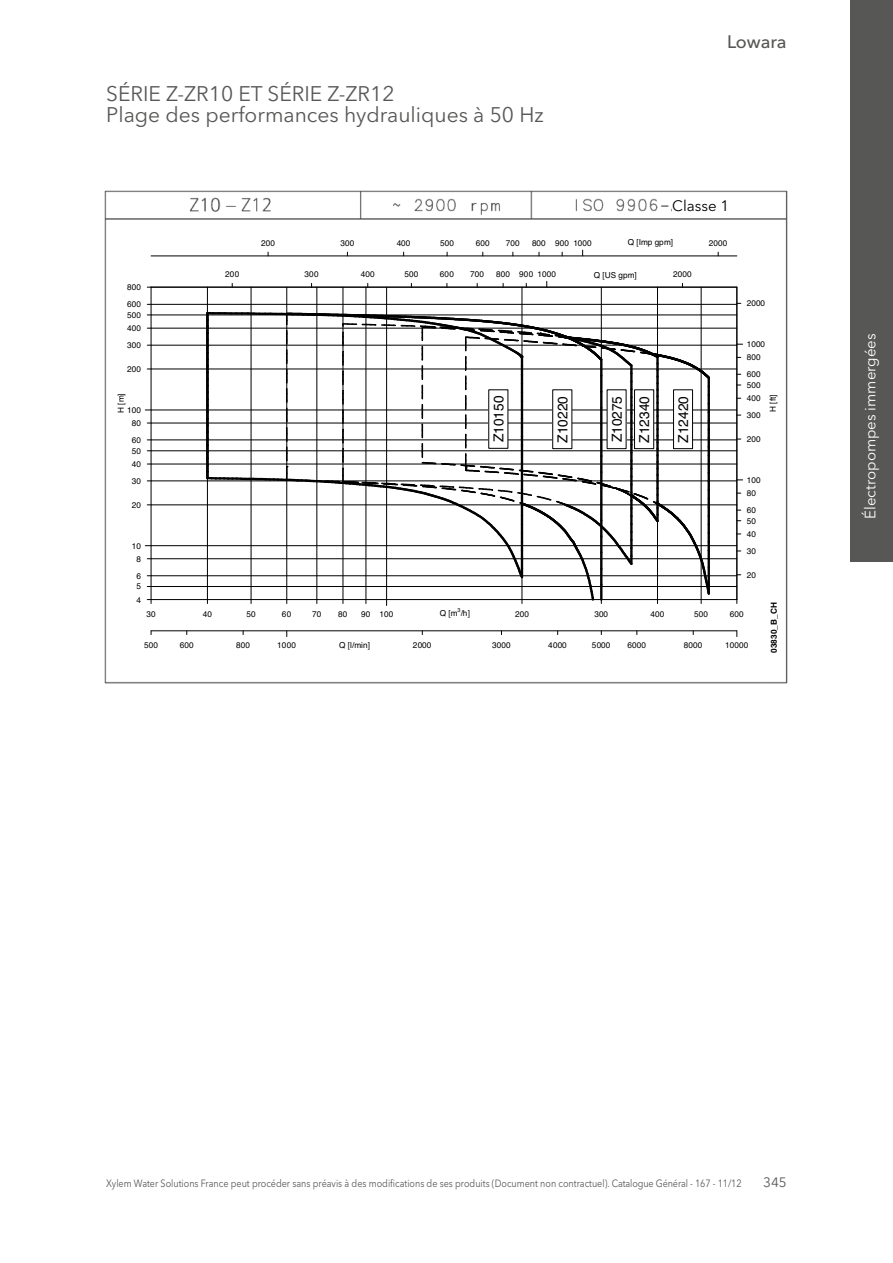
<style>
.page{position:relative;width:893px;height:1263px;background:#fff}
.page>*{position:absolute;margin:0;border:0;box-sizing:border-box;transform-origin:0 0}
.t1{font:21px/21px "Avenir Next LT Pro";color:#575756}
.t2{font:500 18px "Avenir Next LT Pro";color:#575756}
.t3{font:15px "Avenir Next LT Pro";color:#000}
.t4{font:15px "Avenir Next LT Pro";color:#fff}
.t5{font:13.8px/27.5px "Helvetica";letter-spacing:-.005em;color:#000}
.t6{font:13.5px "Avenir Next LT Pro";color:#575756}
.t7{font:10.5px "Avenir Next LT Pro";color:#575756;scale:.86 1}
.t8{font:8.25px "Helvetica";letter-spacing:.005em;color:#000}
.t9{font:700 8.25px "Helvetica";color:#000}
.t10{font:5.55px "Helvetica";color:#000}
</style>
<div class="page">
<div style="left:850px;top:0;width:43px;height:561px;background:#575756"></div>
<img style="left:104px;top:190px;width:684px;height:494px">
<div style="left:672px;top:198px;width:108px;height:19px;background:#fff"></div>
<svg style="left:109px;top:231px;width:673px;height:428px"></svg>
<div style="left:151px;top:287px;width:586px;height:312px;background:#fff"></div>
<hr style="left:386px;top:287px;width:1px;height:312px;background:#000">
<hr style="left:207px;top:287px;width:1px;height:312px;background:#000">
<hr style="left:251px;top:287px;width:1px;height:312px;background:#000">
<hr style="left:286px;top:287px;width:1px;height:312px;background:#000">
<hr style="left:317px;top:287px;width:1px;height:312px;background:#000">
<hr style="left:343px;top:287px;width:1px;height:312px;background:#000">
<hr style="left:366px;top:287px;width:1px;height:312px;background:#000">
<hr style="left:522px;top:287px;width:1px;height:312px;background:#000">
<hr style="left:601px;top:287px;width:1px;height:312px;background:#000">
<hr style="left:657px;top:287px;width:1px;height:312px;background:#000">
<hr style="left:701px;top:287px;width:1px;height:312px;background:#000">
<hr style="left:151px;top:599px;width:586px;height:1px;background:#000">
<hr style="left:151px;top:545px;width:586px;height:1px;background:#000">
<hr style="left:151px;top:410px;width:586px;height:1px;background:#000">
<hr style="left:151px;top:586px;width:586px;height:1px;background:#000">
<hr style="left:151px;top:575px;width:586px;height:1px;background:#000">
<hr style="left:151px;top:558px;width:586px;height:1px;background:#000">
<hr style="left:151px;top:505px;width:586px;height:1px;background:#000">
<hr style="left:151px;top:481px;width:586px;height:1px;background:#000">
<hr style="left:151px;top:464px;width:586px;height:1px;background:#000">
<hr style="left:151px;top:450px;width:586px;height:1px;background:#000">
<hr style="left:151px;top:440px;width:586px;height:1px;background:#000">
<hr style="left:151px;top:423px;width:586px;height:1px;background:#000">
<hr style="left:151px;top:369px;width:586px;height:1px;background:#000">
<hr style="left:151px;top:345px;width:586px;height:1px;background:#000">
<hr style="left:151px;top:328px;width:586px;height:1px;background:#000">
<hr style="left:151px;top:315px;width:586px;height:1px;background:#000">
<hr style="left:151px;top:304px;width:586px;height:1px;background:#000">
<hr style="left:151px;top:287px;width:1px;height:312px;background:#000">
<svg style="left:147px;top:599px;width:5px;height:4px"></svg>
<svg style="left:206px;top:312px;width:504px;height:293px"></svg>
<hr style="left:151px;top:287px;width:586px;height:1px;background:#000">
<hr style="left:737px;top:287px;width:1px;height:312px;background:#000">
<hr style="left:151px;top:630px;width:586px;height:1px;background:#000">
<hr style="left:151px;top:256px;width:586px;height:1px;background:#000">
<div style="left:489px;top:390px;width:19px;height:58px;background:#fff"></div>
<div style="left:607px;top:390px;width:19px;height:59px;background:#fff"></div>
<div style="left:634px;top:390px;width:20px;height:59px;background:#fff"></div>
<div style="left:634px;top:389px;width:20px;height:60px;border:1px solid #000"></div>
<div style="left:673px;top:390px;width:19px;height:59px;background:#fff"></div>
<div style="left:673px;top:389px;width:20px;height:60px;border:1px solid #000"></div>
<div style="left:553px;top:390px;width:19px;height:59px;background:#fff"></div>
<div style="left:552px;top:389px;width:20px;height:60px;border:1px solid #000"></div>
<h1 class="t1" style="left:106px;top:83px;width:439px">SÉRIE Z-ZR10 ET SÉRIE Z-ZR12<br>Plage des performances hydrauliques à 50 Hz</h1>
<h2 class="t2" style="left:727px;top:31px;width:61px">Lowara</h2>
<h3 class="t3" style="left:672px;top:197px;width:58px">Classe 1</h3>
<p class="t8" style="left:261px;top:237px;width:15px">200</p>
<p class="t8" style="left:340px;top:237px;width:15px">300</p>
<p class="t8" style="left:397px;top:237px;width:15px">400</p>
<p class="t8" style="left:440px;top:237px;width:15px">500</p>
<p class="t8" style="left:476px;top:237px;width:15px">600</p>
<p class="t8" style="left:506px;top:237px;width:15px">700</p>
<p class="t8" style="left:532px;top:237px;width:61px">800 900 1000</p>
<p class="t8" style="left:628px;top:236px;width:47px">Q [Imp gpm]</p>
<p class="t8" style="left:709px;top:237px;width:20px">2000</p>
<p class="t8" style="left:127px;top:281px;width:15px">800</p>
<p class="t8" style="left:127px;top:298px;width:15px">600</p>
<p class="t8" style="left:127px;top:309px;width:15px">500</p>
<p class="t8" style="left:127px;top:322px;width:15px">400</p>
<p class="t8" style="left:127px;top:339px;width:15px">300</p>
<p class="t8" style="left:127px;top:363px;width:15px">200</p>
<p class="t8" style="left:115px;top:413px;width:21px;rotate:-90deg">H [m]</p>
<p class="t8" style="left:127px;top:403px;width:15px">100</p>
<p class="t8" style="left:132px;top:417px;width:11px">80</p>
<p class="t8" style="left:132px;top:434px;width:11px">60</p>
<p class="t8" style="left:132px;top:444px;width:11px">50</p>
<p class="t8" style="left:132px;top:458px;width:11px">40</p>
<p class="t8" style="left:132px;top:475px;width:11px">30</p>
<p class="t8" style="left:132px;top:498px;width:11px">20</p>
<p class="t8" style="left:132px;top:539px;width:11px">10</p>
<p class="t8" style="left:137px;top:552px;width:6px">8</p>
<p class="t8" style="left:137px;top:569px;width:6px">6</p>
<p class="t8" style="left:137px;top:580px;width:6px">5</p>
<p class="t8" style="left:225px;top:268px;width:15px">200</p>
<p class="t8" style="left:305px;top:268px;width:16px">300</p>
<p class="t8" style="left:361px;top:268px;width:15px">400</p>
<p class="t8" style="left:404px;top:268px;width:16px">500</p>
<p class="t8" style="left:440px;top:268px;width:15px">600</p>
<p class="t8" style="left:470px;top:268px;width:15px">700</p>
<p class="t8" style="left:496px;top:268px;width:61px">800 900 1000</p>
<p class="t8" style="left:594px;top:268px;width:44px">Q [US gpm]</p>
<p class="t8" style="left:673px;top:268px;width:20px">2000</p>
<h3 class="t5" style="left:485px;top:442px;width:48px;rotate:-90deg">Z10150</h3>
<h3 class="t5" style="left:604px;top:442px;width:48px;rotate:-90deg">Z10275<br>Z12340</h3>
<h3 class="t5" style="left:670px;top:442px;width:48px;rotate:-90deg">Z12420</h3>
<h3 class="t5" style="left:549px;top:442px;width:48px;rotate:-90deg">Z10220</h3>
<h3 class="t3" style="left:627px;top:450px;width:54px;rotate:-90deg">Z12340</h3>
<h3 class="t3" style="left:664px;top:450px;width:54px;rotate:-90deg">Z12420</h3>
<h3 class="t3" style="left:485px;top:450px;width:54px;rotate:-90deg">Z10150</h3>
<p class="t8" style="left:747px;top:297px;width:20px">2000</p>
<p class="t8" style="left:747px;top:338px;width:20px">1000</p>
<p class="t8" style="left:747px;top:351px;width:15px">800</p>
<p class="t8" style="left:747px;top:368px;width:15px">600</p>
<p class="t8" style="left:747px;top:379px;width:15px">500</p>
<p class="t8" style="left:747px;top:392px;width:15px">400</p>
<p class="t8" style="left:747px;top:409px;width:15px">300</p>
<p class="t8" style="left:747px;top:433px;width:15px">200</p>
<p class="t8" style="left:767px;top:412px;width:19px;rotate:-90deg">H [ft]</p>
<p class="t8" style="left:747px;top:474px;width:15px">100</p>
<p class="t8" style="left:747px;top:487px;width:11px">80</p>
<p class="t8" style="left:747px;top:504px;width:11px">60</p>
<p class="t8" style="left:747px;top:514px;width:11px">50</p>
<p class="t8" style="left:747px;top:528px;width:11px">40</p>
<p class="t8" style="left:747px;top:544px;width:11px">30</p>
<p class="t8" style="left:747px;top:568px;width:11px">20</p>
<p class="t8" style="left:137px;top:593px;width:6px">4</p>
<p class="t10" style="left:457px;top:606px;width:5px">3</p>
<p class="t8" style="left:440px;top:607px;width:32px">Q [m /h]</p>
<p class="t8" style="left:146px;top:608px;width:11px">30</p>
<p class="t8" style="left:203px;top:608px;width:11px">40</p>
<p class="t8" style="left:246px;top:608px;width:11px">50</p>
<p class="t8" style="left:282px;top:608px;width:11px">60</p>
<p class="t8" style="left:312px;top:608px;width:11px">70</p>
<p class="t8" style="left:338px;top:608px;width:11px">80</p>
<p class="t8" style="left:361px;top:608px;width:34px">90 100</p>
<p class="t8" style="left:515px;top:608px;width:15px">200</p>
<p class="t8" style="left:594px;top:608px;width:15px">300</p>
<p class="t8" style="left:651px;top:608px;width:15px">400</p>
<p class="t8" style="left:694px;top:608px;width:15px">500</p>
<p class="t8" style="left:730px;top:608px;width:15px">600</p>
<p class="t8" style="left:277px;top:639px;width:20px">1000</p>
<p class="t8" style="left:339px;top:638px;width:32px">Q [l/min]</p>
<p class="t8" style="left:492px;top:639px;width:20px">3000</p>
<p class="t8" style="left:548px;top:639px;width:20px">4000</p>
<p class="t8" style="left:592px;top:639px;width:20px">5000</p>
<p class="t8" style="left:628px;top:639px;width:20px">6000</p>
<p class="t8" style="left:684px;top:639px;width:20px">8000</p>
<p class="t8" style="left:725px;top:639px;width:25px">10000</p>
<p class="t8" style="left:144px;top:639px;width:15px">500</p>
<p class="t8" style="left:180px;top:639px;width:16px">600</p>
<p class="t8" style="left:236px;top:639px;width:15px">800</p>
<p class="t8" style="left:413px;top:639px;width:20px">2000</p>
<p class="t9" style="left:769px;top:653px;width:52px;rotate:-90deg">03830_B_CH</p>
<h3 class="t4" style="left:861px;top:519px;width:187px;rotate:-90deg">Électropompes immergées</h3>
<p class="t7" style="left:106px;top:1177px;width:740px">Xylem Water Solutions France peut procéder sans préavis à des modifications de ses produits (Document non contractuel). Catalogue Général - 167 - 11/12</p>
<h3 class="t6" style="left:763px;top:1174px;width:25px">345</h3>
</div>
